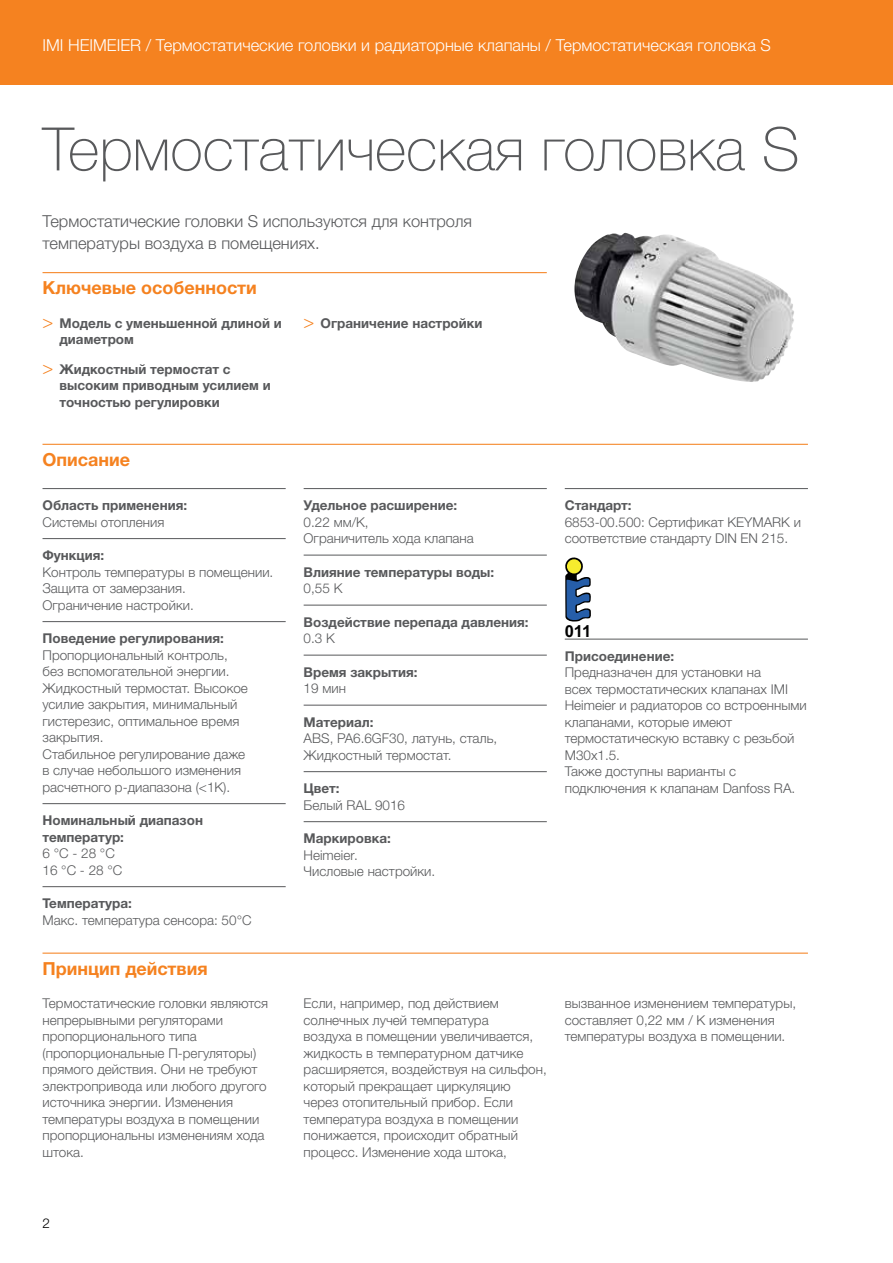
<style>
.page{position:relative;width:893px;height:1263px;background:#fff}
.page>*{position:absolute;margin:0;border:0;box-sizing:border-box;transform-origin:0 0}
.t1{font:100 60px "Helvetica Neue LTW1 G";color:#58595b}
.t2{font:700 18px "Helvetica Neue LTW1 G";color:#f58220}
.t3{font:300 16.5px "Helvetica Neue LTW1 G";color:#fff}
.t4{font:300 16.5px/22.5px "Helvetica Neue LTW1 G";color:#58595b}
.t5{font:700 16.5px "Arial";color:#000}
.t6{font:300 13.5px/16.5px "Helvetica Neue LTW1 G";color:#58595b}
.t7{font:700 13.5px/16.5px "Helvetica Neue LTW1 G";color:#58595b}
.t8{font:300 13.5px "Helvetica Neue LTW1 G";color:#000}
.s1{font-family:"Helvetica Neue LT Std";font-weight:300;font-size:18px;color:#f58220}
</style>
<div class="page">
<div style="left:0;top:0;width:893px;height:85px;background:#f58220"></div>
<hr style="left:43px;top:272px;width:504px;height:1px;background:#f58220">
<hr style="left:43px;top:444px;width:765px;height:1px;background:#f58220">
<hr style="left:43px;top:488px;width:243px;height:1px;background:#58595b">
<hr style="left:43px;top:538px;width:243px;height:1px;background:#58595b">
<hr style="left:43px;top:621px;width:243px;height:1px;background:#58595b">
<hr style="left:43px;top:803px;width:243px;height:1px;background:#58595b">
<hr style="left:43px;top:886px;width:243px;height:1px;background:#58595b">
<hr style="left:304px;top:488px;width:243px;height:1px;background:#58595b">
<hr style="left:304px;top:555px;width:243px;height:1px;background:#58595b">
<hr style="left:304px;top:605px;width:243px;height:1px;background:#58595b">
<hr style="left:304px;top:655px;width:243px;height:1px;background:#58595b">
<hr style="left:304px;top:705px;width:243px;height:1px;background:#58595b">
<hr style="left:304px;top:771px;width:243px;height:1px;background:#58595b">
<hr style="left:304px;top:821px;width:243px;height:1px;background:#58595b">
<hr style="left:565px;top:488px;width:243px;height:1px;background:#58595b">
<hr style="left:565px;top:639px;width:243px;height:1px;background:#58595b">
<hr style="left:43px;top:952px;width:765px;height:2px;background:#f58220">
<img style="left:574px;top:233px;width:220px;height:149px">
<svg style="left:565px;top:557px;width:26px;height:65px"></svg>
<div style="left:567px;top:559px;width:14px;height:14px;background:#f6ec2e;border-radius:50%"></div>
<p class="t3" style="left:43px;top:35px;width:730px">IMI HEIMEIER / Термостатические головки и радиаторные клапаны / Термостатическая головка S</p>
<h1 class="t1" style="left:43px;top:113px;width:758px">Термостатическая головка S</h1>
<p class="t4" style="left:43px;top:210px;width:431px">Термостатические головки S используются для контроля температуры воздуха в помещениях.</p>
<h2 class="t2" style="left:43px;top:277px;width:216px">Ключевые особенности</h2>
<p class="t7" style="left:60px;top:315px;width:224px;text-indent:-17px"><span class="s1">&gt;</span> Модель с уменьшенной длиной и диаметром</p>
<p class="t7" style="left:60px;top:361px;width:213px;text-indent:-17px"><span class="s1">&gt;</span> Жидкостный термостат с высоким приводным усилием и точностью регулировки</p>
<p class="t7" style="left:304px;top:315px;width:180px"><span class="s1">&gt;</span> Ограничение настройки</p>
<h2 class="t2" style="left:43px;top:449px;width:89px">Описание</h2>
<p class="t7" style="left:43px;top:497px;width:146px">Область применения:</p>
<p class="t6" style="left:43px;top:514px;width:123px">Системы отопления</p>
<p class="t7" style="left:43px;top:547px;width:63px">Функция:</p>
<p class="t6" style="left:43px;top:564px;width:232px">Контроль температуры в помещении.<br>Защита от замерзания.<br>Ограничение настройки.</p>
<p class="t7" style="left:43px;top:630px;width:183px">Поведение регулирования:</p>
<p class="t6" style="left:43px;top:647px;width:207px">Пропорциональный контроль, без вспомогательной энергии.<br>Жидкостный термостат. Высокое усилие закрытия, минимальный гистерезис, оптимальное время закрытия.<br>Стабильное регулирование даже в случае небольшого изменения расчетного р-диапазона (&lt;1K).</p>
<p class="t7" style="left:43px;top:812px;width:162px">Номинальный диапазон температур:</p>
<p class="t6" style="left:43px;top:845px;width:81px">6 °C - 28 °C<br>16 °C - 28 °C</p>
<p class="t7" style="left:43px;top:895px;width:91px">Температура:</p>
<p class="t6" style="left:43px;top:912px;width:211px">Макс. температура сенсора: 50°C</p>
<p class="t7" style="left:304px;top:497px;width:155px">Удельное расширение:</p>
<p class="t6" style="left:304px;top:514px;width:172px">0.22 мм/K,<br>Ограничитель хода клапана</p>
<p class="t7" style="left:304px;top:564px;width:192px">Влияние температуры воды:</p>
<p class="t6" style="left:304px;top:580px;width:40px">0,55 K</p>
<p class="t7" style="left:304px;top:614px;width:227px">Воздействие перепада давления:</p>
<p class="t6" style="left:304px;top:630px;width:33px">0.3 K</p>
<p class="t7" style="left:304px;top:664px;width:116px">Время закрытия:</p>
<p class="t6" style="left:304px;top:680px;width:44px">19 мин</p>
<p class="t7" style="left:304px;top:714px;width:72px">Материал:</p>
<p class="t6" style="left:304px;top:730px;width:195px">ABS, PA6.6GF30, латунь, сталь,<br>Жидкостный термостат.</p>
<p class="t7" style="left:304px;top:780px;width:37px">Цвет:</p>
<p class="t6" style="left:304px;top:797px;width:103px">Белый RAL 9016</p>
<p class="t7" style="left:304px;top:830px;width:89px">Маркировка:</p>
<p class="t6" style="left:304px;top:847px;width:133px">Heimeier.<br>Числовые настройки.</p>
<p class="t7" style="left:565px;top:497px;width:68px">Стандарт:</p>
<p class="t6" style="left:565px;top:514px;width:238px">6853-00.500: Сертификат KEYMARK и соответствие стандарту DIN EN 215.</p>
<p class="t5" style="left:565px;top:620px;width:28px">011</p>
<p class="t7" style="left:565px;top:648px;width:111px">Присоединение:</p>
<p class="t6" style="left:565px;top:664px;width:243px">Предназначен для установки на<br>всех термостатических клапанах IMI<br>Heimeier и радиаторов со встроенными клапанами, которые имеют термостатическую вставку с резьбой<br>M30x1.5.<br>Также доступны варианты с подключения к клапанам Danfoss RA.</p>
<h2 class="t2" style="left:43px;top:957px;width:167px">Принцип действия</h2>
<p class="t6" style="left:43px;top:995px;width:227px">Термостатические головки являются непрерывными регуляторами пропорционального типа (пропорциональные П-регуляторы) прямого действия. Они не требуют электропривода или любого другого источника энергии. Изменения температуры воздуха в помещении пропорциональны изменениям хода штока.</p>
<p class="t6" style="left:304px;top:995px;width:245px">Если, например, под действием солнечных лучей температура<br>воздуха в помещении увеличивается, жидкость в температурном датчике расширяется, воздействуя на сильфон, который прекращает циркуляцию через отопительный прибор. Если температура воздуха в помещении понижается, происходит обратный процесс. Изменение хода штока,</p>
<p class="t6" style="left:565px;top:995px;width:233px">вызванное изменением температуры, составляет 0,22 мм / К изменения температуры воздуха в помещении.</p>
<p class="t8" style="left:43px;top:1215px;width:9px">2</p>
</div>
